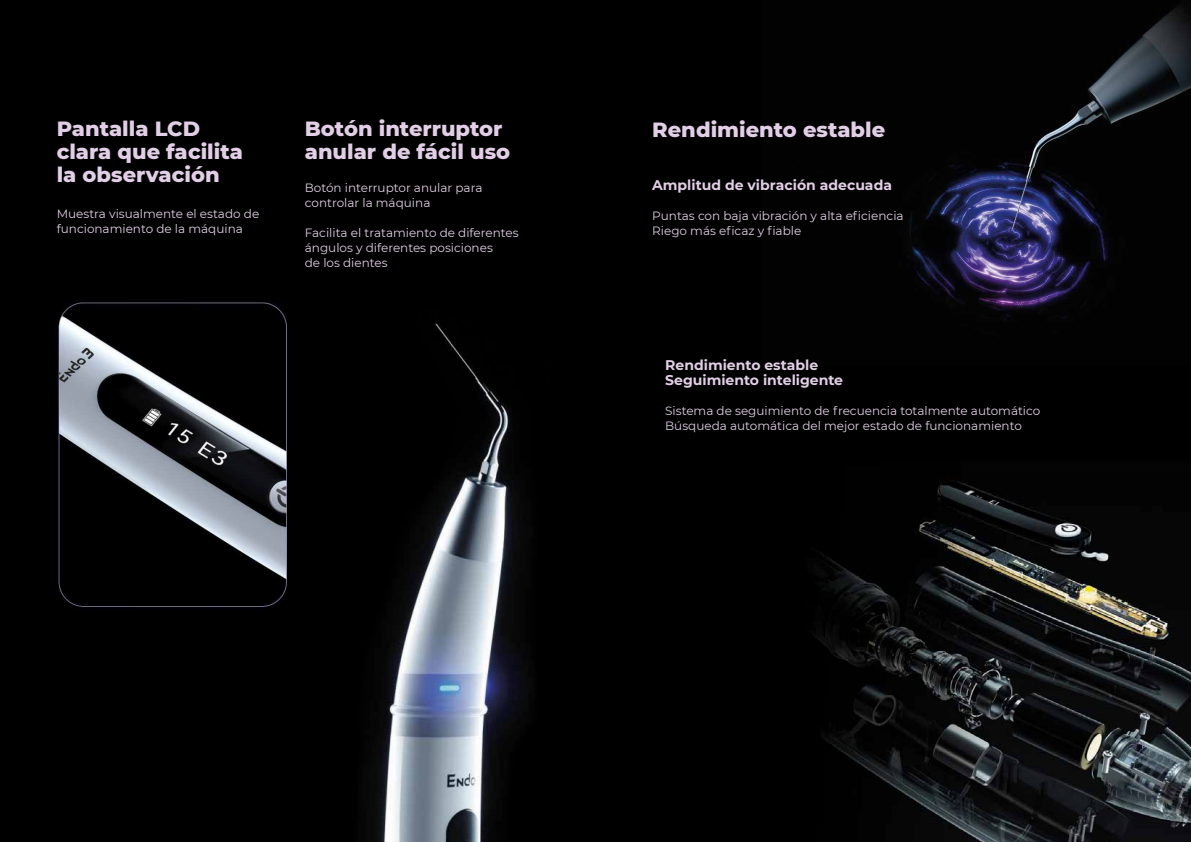
<style>
.page{position:relative;width:1191px;height:842px;background:#000}
.page>*{position:absolute;margin:0;border:0;box-sizing:border-box;transform-origin:0 0}
.t1{font:800 21px/23px "Montserrat";color:#e2cee6}
.t2{font:700 14px/15px "Montserrat";color:#e2cee6}
.t3{font:12px/15px "Montserrat";color:#e2cee6}
</style>
<div class="page">
<img style="left:909px;top:5px;width:282px;height:315px">
<img style="left:57px;top:302px;width:231px;height:306px">
<img style="left:368px;top:323px;width:160px;height:519px">
<img style="left:814px;top:480px;width:377px;height:362px">
<h1 class="t1" style="left:57px;top:116px;width:188px">Pantalla LCD clara que facilita la observación</h1>
<p class="t3" style="left:57px;top:206px;width:204px">Muestra visualmente el estado de funcionamiento de la máquina</p>
<h1 class="t1" style="left:305px;top:116px;width:207px">Botón interruptor anular de fácil uso</h1>
<p class="t3" style="left:305px;top:180px;width:179px">Botón interruptor anular para controlar la máquina</p>
<p class="t3" style="left:305px;top:225px;width:215px">Facilita el tratamiento de diferentes ángulos y diferentes posiciones<br>de los dientes</p>
<h1 class="t1" style="left:652px;top:117px;width:234px">Rendimiento estable</h1>
<p class="t2" style="left:652px;top:176px;width:241px">Amplitud de vibración adecuada</p>
<p class="t3" style="left:652px;top:207px;width:253px">Puntas con baja vibración y alta eficiencia<br>Riego más eficaz y fiable</p>
<p class="t2" style="left:665px;top:356px;width:179px">Rendimiento estable<br>Seguimiento inteligente</p>
<p class="t3" style="left:665px;top:402px;width:376px">Sistema de seguimiento de frecuencia totalmente automático<br>Búsqueda automática del mejor estado de funcionamiento</p>
</div>
